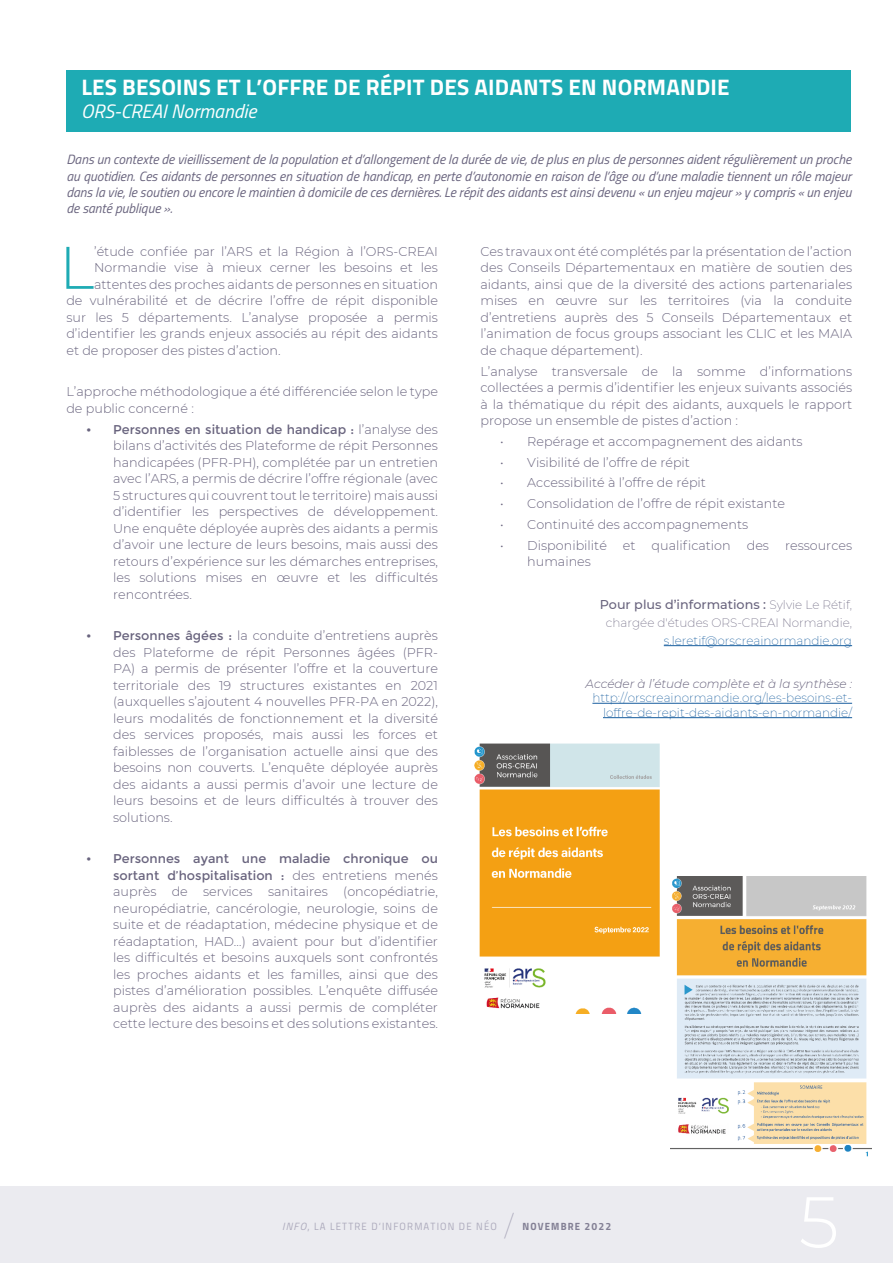
<style>
.page{position:relative;width:893px;height:1263px;background:#fff}
.page>*{position:absolute;margin:0;border:0;box-sizing:border-box;transform-origin:0 0}
.t1{font:300 59.85px "Montserrat";color:#1eabb4}
.t2{font:200 27px "Montserrat";color:#a6a2b6}
.Légende{font:700 22.5px "Titillium";letter-spacing:.01em;color:#fff}
.Légende-2{font:italic 19.5px "Titillium";color:#fff}
.Titre_1{font:italic 13.5px/16.2px "Titillium Web";color:#69647e;text-align:justify}
.t3{font:300 12.75px/16.5px "Montserrat";color:#69647e;text-align:justify}
.t4{font:500 12.75px "Montserrat";color:#69647e}
.t5{font:200 12px/14.4px "Montserrat";color:#175d9e;text-align:right}
.t6{font:200 12px/18px "Montserrat";color:#69647e;text-align:right}
.t7{font:italic 300 12px "Montserrat";color:#69647e}
.t8{font:10.5px "Titillium Regular Upright";letter-spacing:.11em;color:#a6a2b6}
.t9{font:10.5px "Titillium Bold Upright";letter-spacing:.11em;color:#69647e}
.s1{font-weight:400}
.s2{font-weight:200;font-size:12px}
.s3{color:#175d9e}
.s4{font-family:"Titillium";font-style:italic}
</style>
<div class="page">
<div style="left:0;top:1186px;width:893px;height:77px;background:#ebebf0"></div>
<div style="left:66px;top:70px;width:785px;height:62px;background:#1eabb4"></div>
<hr style="left:664px;top:645px;width:188px;height:1px;background:#175d9e">
<hr style="left:592px;top:703px;width:260px;height:1px;background:#175d9e">
<hr style="left:603px;top:717px;width:249px;height:1px;background:#175d9e">
<img style="left:671px;top:876px;width:201px;height:281px">
<img style="left:474px;top:743px;width:186px;height:271px">
<p class="Légende" style="left:81px;top:70px;width:650px">LES BESOINS ET L’OFFRE DE RÉPIT DES AIDANTS EN NORMANDIE</p>
<p class="Légende-2" style="left:81px;top:97px;width:177px">ORS-CREAI Normandie</p>
<p class="Titre_1" style="left:66px;top:151px;width:787px">Dans un contexte de vieillissement de la population et d’allongement de la durée de vie, de plus en plus de personnes aident régulièrement un proche au quotidien. Ces aidants de personnes en situation de handicap, en perte d’autonomie en raison de l’âge ou d’une maladie tiennent un rôle majeur dans la vie, le soutien ou encore le maintien à domicile de ces dernières. Le répit des aidants est ainsi devenu « un enjeu majeur » y compris « un enjeu de santé publique ».</p>
<p class="t1" style="left:59px;top:227px;width:37px">L</p>
<p class="t3" style="left:94px;top:243px;width:345px">’étude confiée par l’ARS et la Région à l’ORS-CREAI</p>
<p class="t3" style="left:94px;top:259px;width:345px">Normandie vise à mieux cerner les besoins et les</p>
<p class="t3" style="left:94px;top:276px;width:345px">attentes des proches aidants de personnes en situation</p>
<p class="t3" style="left:66px;top:292px;width:373px">de vulnérabilité et de décrire l’offre de répit disponible</p>
<p class="t3" style="left:66px;top:309px;width:373px">sur les 5 départements. L’analyse proposée a permis</p>
<p class="t3" style="left:66px;top:325px;width:373px">d’identifier les grands enjeux associés au répit des aidants</p>
<p class="t3" style="left:66px;top:342px;width:216px">et de proposer des pistes d’action.</p>
<p class="t3" style="left:66px;top:383px;width:373px">L’approche méthodologique a été différenciée selon le type de public concerné :</p>
<p class="t3" style="left:113px;top:420px;width:326px;text-indent:-27px"><span class="s1">• Personnes en situation de handicap :</span> l’analyse des bilans d’activités des Plateforme de répit Personnes handicapées (PFR-PH), complétée par un entretien avec l’ARS, a permis de décrire l’offre régionale (avec 5 structures qui couvrent tout le territoire) mais aussi d’identifier les perspectives de développement.<br>Une enquête déployée auprès des aidants a permis d’avoir une lecture de leurs besoins, mais aussi des retours d’expérience sur les démarches entreprises, les solutions mises en œuvre et les difficultés rencontrées.</p>
<p class="t3" style="left:113px;top:627px;width:326px;text-indent:-27px"><span class="s1">• Personnes âgées :</span> la conduite d’entretiens auprès des Plateforme de répit Personnes âgées (PFR-PA) a permis de présenter l’offre et la couverture territoriale des 19 structures existantes en 2021 (auxquelles s’ajoutent 4 nouvelles PFR-PA en 2022), leurs modalités de fonctionnement et la diversité des services proposés, mais aussi les forces et faiblesses de l’organisation actuelle ainsi que des besoins non couverts. L’enquête déployée auprès des aidants a aussi permis d’avoir une lecture de leurs besoins et de leurs difficultés à trouver des solutions.</p>
<p class="t3" style="left:113px;top:850px;width:326px;text-indent:-27px"><span class="s1">• Personnes ayant une maladie chronique ou sortant d’hospitalisation :</span> des entretiens menés auprès de services sanitaires (oncopédiatrie, neuropédiatrie, cancérologie, neurologie, soins de suite et de réadaptation, médecine physique et de réadaptation, HAD…) avaient pour but d’identifier les difficultés et besoins auxquels sont confrontés les proches aidants et les familles, ainsi que des pistes d’amélioration possibles. L’enquête diffusée auprès des aidants a aussi permis de compléter cette lecture des besoins et des solutions existantes.</p>
<p class="t3" style="left:480px;top:243px;width:373px">Ces travaux ont été complétés par la présentation de l’action des Conseils Départementaux en matière de soutien des aidants, ainsi que de la diversité des actions partenariales mises en œuvre sur les territoires (via la conduite d’entretiens auprès des 5 Conseils Départementaux et l’animation de focus groups associant les CLIC et les MAIA de chaque département).</p>
<p class="t3" style="left:480px;top:362px;width:373px">L’analyse transversale de la somme d’informations collectées a permis d’identifier les enjeux suivants associés à la thématique du répit des aidants, auxquels le rapport propose un ensemble de pistes d’action :</p>
<p class="t3" style="left:500px;top:433px;width:304px">• Repérage et accompagnement des aidants</p>
<p class="t3" style="left:500px;top:453px;width:191px">• Visibilité de l’offre de répit</p>
<p class="t3" style="left:500px;top:474px;width:207px">• Accessibilité à l’offre de répit</p>
<p class="t3" style="left:500px;top:495px;width:286px">• Consolidation de l’offre de répit existante</p>
<p class="t3" style="left:500px;top:516px;width:249px">• Continuité des accompagnements</p>
<p class="t3" style="left:500px;top:536px;width:108px">• Disponibilité</p>
<p class="t3" style="left:623px;top:536px;width:14px">et</p>
<p class="t3" style="left:652px;top:536px;width:81px">qualification</p>
<p class="t3" style="left:747px;top:536px;width:24px">des</p>
<p class="t3" style="left:785px;top:536px;width:69px">ressources</p>
<p class="t3" style="left:527px;top:553px;width:65px">humaines</p>
<p class="t4" style="left:600px;top:595px;width:254px">Pour plus d’informations : <span class="s2">Sylvie Le Rétif,</span></p>
<p class="t6" style="left:606px;top:613px;width:248px">chargée d'études ORS-CREAI Normandie, <span class="s3">s.leretif@orscreainormandie.org</span></p>
<p class="t7" style="left:586px;top:675px;width:268px">Accéder à l’étude complète et à la synthèse :</p>
<p class="t5" style="left:592px;top:690px;width:261px">http://orscreainormandie.org/les-besoins-et&shy;loffre-de-repit-des-aidants-en-normandie/</p>
<p class="t8" style="left:282px;top:1218px;width:216px"><span class="s4">INFO</span>, LA LETTRE D‘INFORMATION DE NÉO</p>
<h2 class="t2" style="left:505px;top:1208px;width:10px">/</h2>
<p class="t9" style="left:523px;top:1218px;width:90px">NOVEMBRE 2022</p>
</div>
